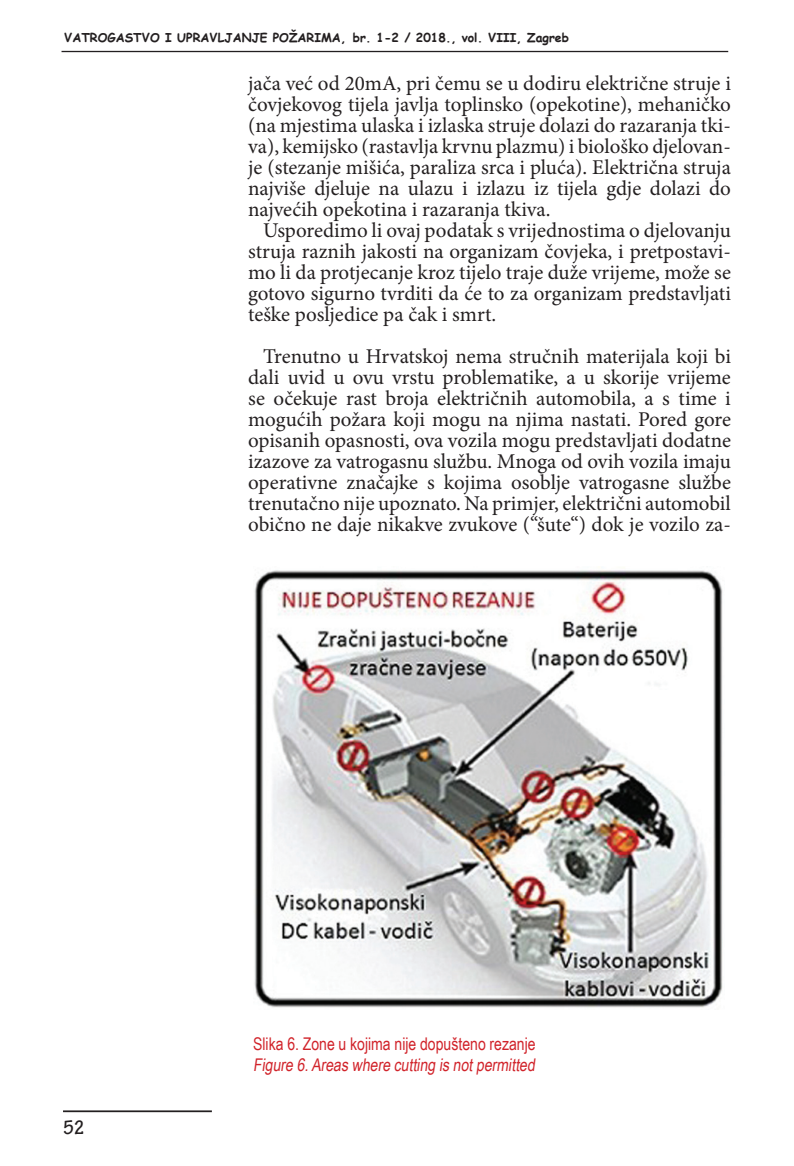
<style>
.page{position:relative;width:794px;height:1166px;background:#fff}
.page>*{position:absolute;margin:0;border:0;box-sizing:border-box;transform-origin:0 0}
.t1{font:21px/21px "Minion Pro";color:#231f20;text-align:justify}
.t2{font:700 condensed 21px "Tekton Pro";color:#231f20}
.t3{font:17.5px/21px "Arial Narrow";color:#d1232a}
.t4{font:700 12.25px "Comic Sans MS";color:#231f20}
</style>
<div class="page">
<hr style="left:63px;top:1110px;width:149px;height:2px;background:#231f20">
<hr style="left:62px;top:51px;width:666px;height:1px;background:#231f20">
<img style="left:254px;top:566px;width:469px;height:442px">
<p class="t4" style="left:64px;top:29px;width:506px">VATROGASTVO I UPRAVLJANJE POŽARIMA, br. 1-2 / 2018., vol. VIII, Zagreb</p>
<p class="t1" style="left:248px;top:72px;width:484px">jača već od 20mA, pri čemu se u dodiru električne struje i čovjekovog tijela javlja toplinsko (opekotine), mehaničko (na mjestima ulaska i izlaska struje dolazi do razaranja tki&shy;va), kemijsko (rastavlja krvnu plazmu) i biološko djelovan&shy;je (stezanje mišića, paraliza srca i pluća). Električna struja najviše djeluje na ulazu i izlazu iz tijela gdje dolazi do najvećih opekotina i razaranja tkiva.</p>
<p class="t1" style="left:248px;top:219px;width:484px;text-indent:15px">Usporedimo li ovaj podatak s vrijednostima o djelovanju struja raznih jakosti na organizam čovjeka, i pretpostavi&shy;mo li da protjecanje kroz tijelo traje duže vrijeme, može se gotovo sigurno tvrditi da će to za organizam predstavljati teške posljedice pa čak i smrt.</p>
<p class="t1" style="left:248px;top:345px;width:484px;text-indent:15px">Trenutno u Hrvatskoj nema stručnih materijala koji bi dali uvid u ovu vrstu problematike, a u skorije vrijeme se očekuje rast broja električnih automobila, a s time i mogućih požara koji mogu na njima nastati. Pored gore opisanih opasnosti, ova vozila mogu predstavljati dodatne izazove za vatrogasnu službu. Mnoga od ovih vozila imaju operativne značajke s kojima osoblje vatrogasne službe trenutačno nije upoznato. Na primjer, električni automobil obično ne daje nikakve zvukove (“šute“) dok je vozilo za-</p>
<p class="t2" style="left:63px;top:1115px;width:23px">52</p>
<p class="t3" style="left:253px;top:1033px;width:287px">Slika 6. Zone u kojima nije dopušteno rezanje<br>Figure 6.Areas where cutting is notpermitted</p>
</div>
